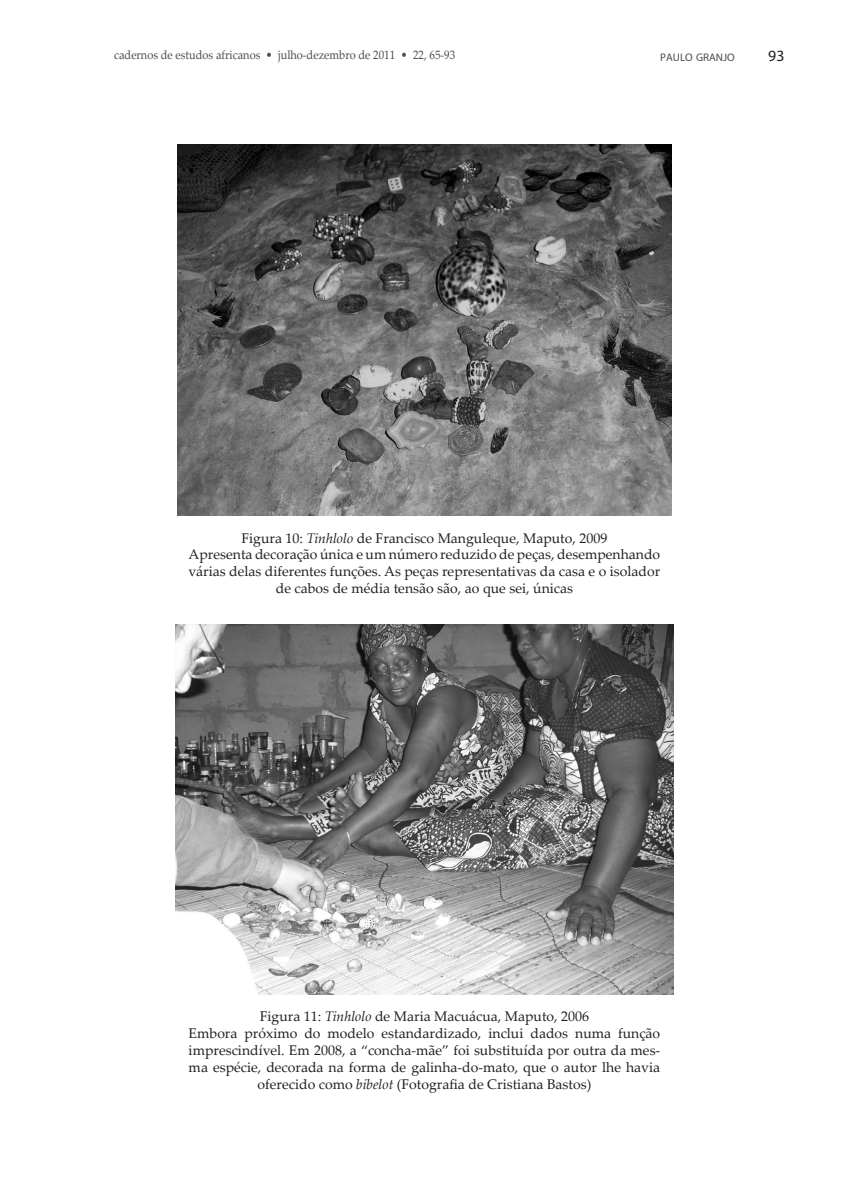
<style>
.page{position:relative;width:844px;height:1191px;background:#fff}
.page>*{position:absolute;margin:0;border:0;box-sizing:border-box;transform-origin:0 0}
.t1{font:15.75px "Myriad Pro";color:#231f20}
.Título_Figuras{font:14px/16.8px "Palatino Linotype";color:#231f20;text-align:center}
.t2{font:12.25px "Palatino Linotype";color:#4b4c4d;scale:.9 1}
.t3{font:11.03px "Myriad Pro";color:#4b4c4d}
.s1{font-style:italic}
</style>
<div class="page">
<img style="left:177px;top:145px;width:494px;height:371px">
<img style="left:176px;top:625px;width:497px;height:369px">
<p class="t2" style="left:114px;top:46px;width:380px">cadernos de estudos africanos • julho-dezembro de 2011 • 22, 65-93</p>
<p class="t3" style="left:660px;top:51px;width:76px">PAULO GRANJO</p>
<p class="t1" style="left:768px;top:46px;width:18px">93</p>
<p class="Título_Figuras" style="left:241px;top:529px;width:367px">Figura 10: <span class="s1">Tinhlolo</span> de Francisco Manguleque, Maputo, 2009</p>
<p class="Título_Figuras" style="left:189px;top:546px;width:473px">Apresenta decoração única e um número reduzido de peças, desempenhando várias delas diferentes funções. As peças representativas da casa e o isolador de cabos de média tensão são, ao que sei, únicas</p>
<p class="Título_Figuras" style="left:260px;top:1007px;width:331px">Figura 11: <span class="s1">Tinhlolo</span> de Maria Macuácua, Maputo, 2006</p>
<p class="Título_Figuras" style="left:189px;top:1024px;width:473px">Embora próximo do modelo estandardizado, inclui dados numa função imprescindível. Em 2008, a “concha-mãe” foi substituída por outra da mes&shy;ma espécie, decorada na forma de galinha-do-mato, que o autor lhe havia oferecido como <span class="s1">bibelot</span> (Fotografia de Cristiana Bastos)</p>
</div>
